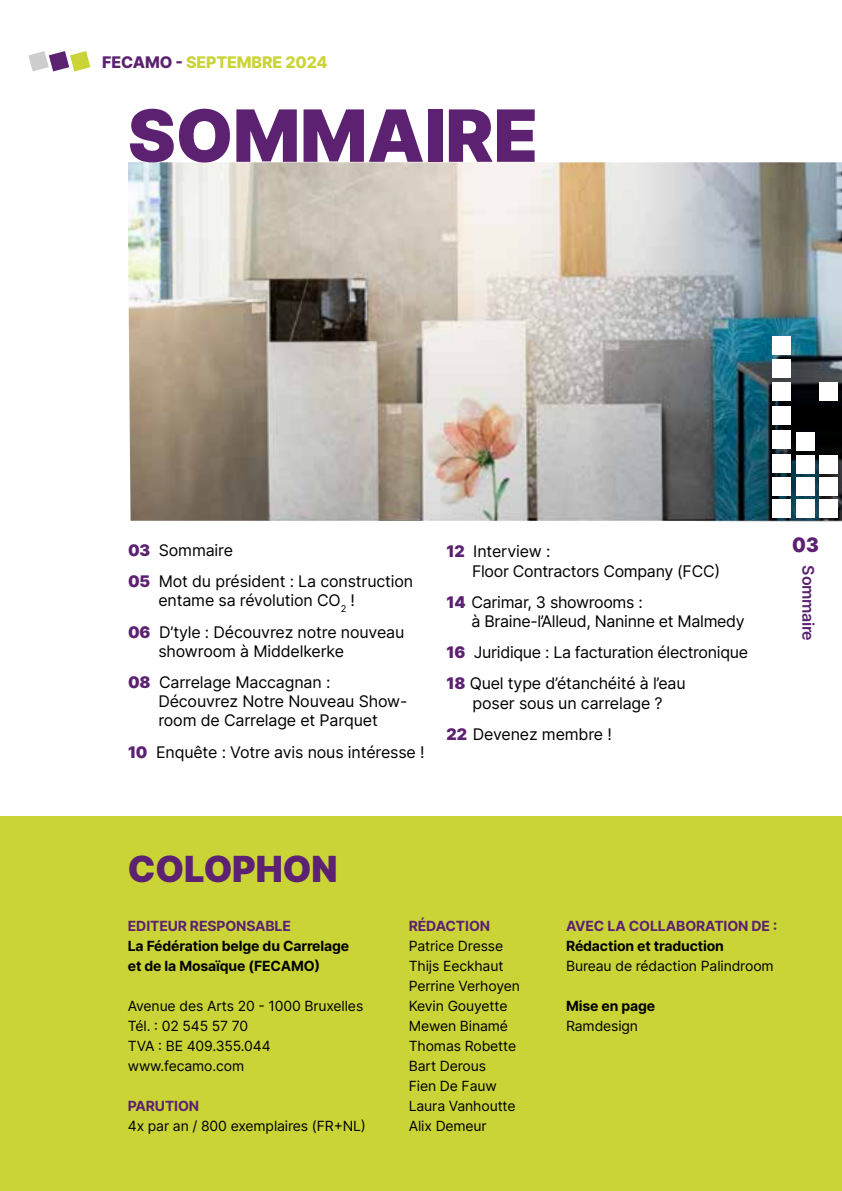
<style>
.page{position:relative;width:842px;height:1191px;background:#fff}
.page>*{position:absolute;margin:0;border:0;box-sizing:border-box;transform-origin:0 0}
.t1{font:900 72px "Inter";color:#5c2171}
.t2{font:900 36px "Inter";color:#5c2171}
.t3{font:900 20px "Inter";color:#5c2171;scale:.95 1}
.t4{font:16px/19.2px "Inter";letter-spacing:-.01em;color:#000}
.t5{font:800 16px "Inter";letter-spacing:-.01em;color:#cad437}
.t6{font:600 16px "Inter";letter-spacing:-.02em;color:#5c2171}
.t7{font:14px/20px "Inter";letter-spacing:-.01em;color:#000}
.t8{font:700 14px/20px "Inter";letter-spacing:-.01em;color:#000}
.t9{font:700 14px "Inter";letter-spacing:-.01em;color:#5c2171}
.s1{color:#5c2171}
.s2{font-weight:900;color:#5c2171}
</style>
<div class="page">
<img style="left:128px;top:162px;width:714px;height:359px">
<div style="left:0;top:816px;width:842px;height:375px;background:#cad437"></div>
<img style="left:663px;top:302px;width:179px;height:220px">
<div style="left:773px;top:382px;width:18px;height:18px;background:#fff"></div>
<div style="left:773px;top:407px;width:18px;height:18px;background:#fff"></div>
<div style="left:820px;top:500px;width:18px;height:18px;background:#fff"></div>
<div style="left:820px;top:477px;width:18px;height:18px;background:#fff"></div>
<div style="left:820px;top:456px;width:18px;height:18px;background:#fff"></div>
<div style="left:820px;top:382px;width:18px;height:18px;background:#fff"></div>
<div style="left:773px;top:430px;width:18px;height:18px;background:#fff"></div>
<div style="left:796px;top:500px;width:18px;height:18px;background:#fff"></div>
<div style="left:796px;top:477px;width:18px;height:18px;background:#fff"></div>
<div style="left:796px;top:456px;width:18px;height:18px;background:#fff"></div>
<div style="left:796px;top:432px;width:18px;height:18px;background:#fff"></div>
<div style="left:773px;top:454px;width:18px;height:18px;background:#fff"></div>
<div style="left:773px;top:336px;width:18px;height:18px;background:#fff"></div>
<div style="left:773px;top:500px;width:18px;height:18px;background:#fff"></div>
<div style="left:773px;top:477px;width:18px;height:18px;background:#fff"></div>
<div style="left:773px;top:359px;width:18px;height:18px;background:#fff"></div>
<svg style="left:28px;top:51px;width:62px;height:20px"></svg>
<p class="t5" style="left:102px;top:51px;width:227px"><span class="s1">FECAMO -</span> SEPTEMBRE 2024</p>
<h1 class="t1" style="left:128px;top:83px;width:412px">SOMMAIRE</h1>
<p class="t4" style="left:128px;top:540px;width:107px"><span class="s2">03</span> Sommaire</p>
<p class="t3" style="left:792px;top:530px;width:30px">03</p>
<p class="t4" style="left:158px;top:571px;width:256px;text-indent:-30px"><span class="s2">05</span> Mot du président : La construction entame sa révolution CO<sub>2</sub> !</p>
<p class="t4" style="left:158px;top:622px;width:247px;text-indent:-30px"><span class="s2">06</span> D’tyle : Découvrez notre nouveau showroom à Middelkerke</p>
<p class="t4" style="left:158px;top:672px;width:250px;text-indent:-30px"><span class="s2">08</span> Carrelage Maccagnan :<br>Découvrez Notre Nouveau Show&shy;room de Carrelage et Parquet</p>
<p class="t4" style="left:128px;top:742px;width:298px"><span class="s2">10</span> Enquête : Votre avis nous intéresse !</p>
<p class="t4" style="left:472px;top:541px;width:250px;text-indent:-26px"><span class="s2">12</span> Interview :<br>Floor Contractors Company (FCC)</p>
<p class="t4" style="left:472px;top:592px;width:275px;text-indent:-25px"><span class="s2">14</span> Carimar, 3 showrooms :<br>à Braine-l’Alleud, Naninne et Malmedy</p>
<p class="t4" style="left:446px;top:636px;width:303px;line-height:31.2px"><span class="s2">16</span> Juridique : La facturation électronique<br><span class="s2">18</span> Quel type d’étanchéité à l’eau</p>
<p class="t4" style="left:446px;top:687px;width:218px;line-height:31.2px;text-indent:26px">poser sous un carrelage ?<br><span class="s2">22</span> Devenez membre !</p>
<p class="t6" style="left:820px;top:565px;width:77px;rotate:90deg">Sommaire</p>
<h2 class="t2" style="left:128px;top:842px;width:211px">COLOPHON</h2>
<p class="t9" style="left:128px;top:915px;width:165px">EDITEUR RESPONSABLE</p>
<p class="t8" style="left:128px;top:935px;width:223px">La Fédération belge du Carrelage et de la Mosaïque (FECAMO)</p>
<p class="t7" style="left:128px;top:995px;width:237px">Avenue des Arts 20 - 1000 Bruxelles<br>Tél. : 02 545 57 70<br>TVA : BE 409.355.044 www.fecamo.com</p>
<p class="t9" style="left:128px;top:1095px;width:73px">PARUTION</p>
<p class="t7" style="left:128px;top:1115px;width:240px">4x par an / 800 exemplaires (FR+NL)</p>
<p class="t9" style="left:409px;top:915px;width:83px">RÉDACTION</p>
<p class="t7" style="left:409px;top:935px;width:113px">Patrice Dresse<br>Thijs Eeckhaut<br>Perrine Verhoyen<br>Kevin Gouyette<br>Mewen Binamé<br>Thomas Robette<br>Bart Derous<br>Fien De Fauw<br>Laura Vanhoutte<br>Alix Demeur</p>
<p class="t9" style="left:566px;top:915px;width:213px">AVEC LA COLLABORATION DE :</p>
<p class="t8" style="left:566px;top:935px;width:159px">Rédaction et traduction</p>
<p class="t7" style="left:566px;top:955px;width:209px">Bureau de rédaction Palindroom</p>
<p class="t8" style="left:566px;top:995px;width:91px">Mise en page</p>
<p class="t7" style="left:566px;top:1015px;width:74px">Ramdesign</p>
</div>
